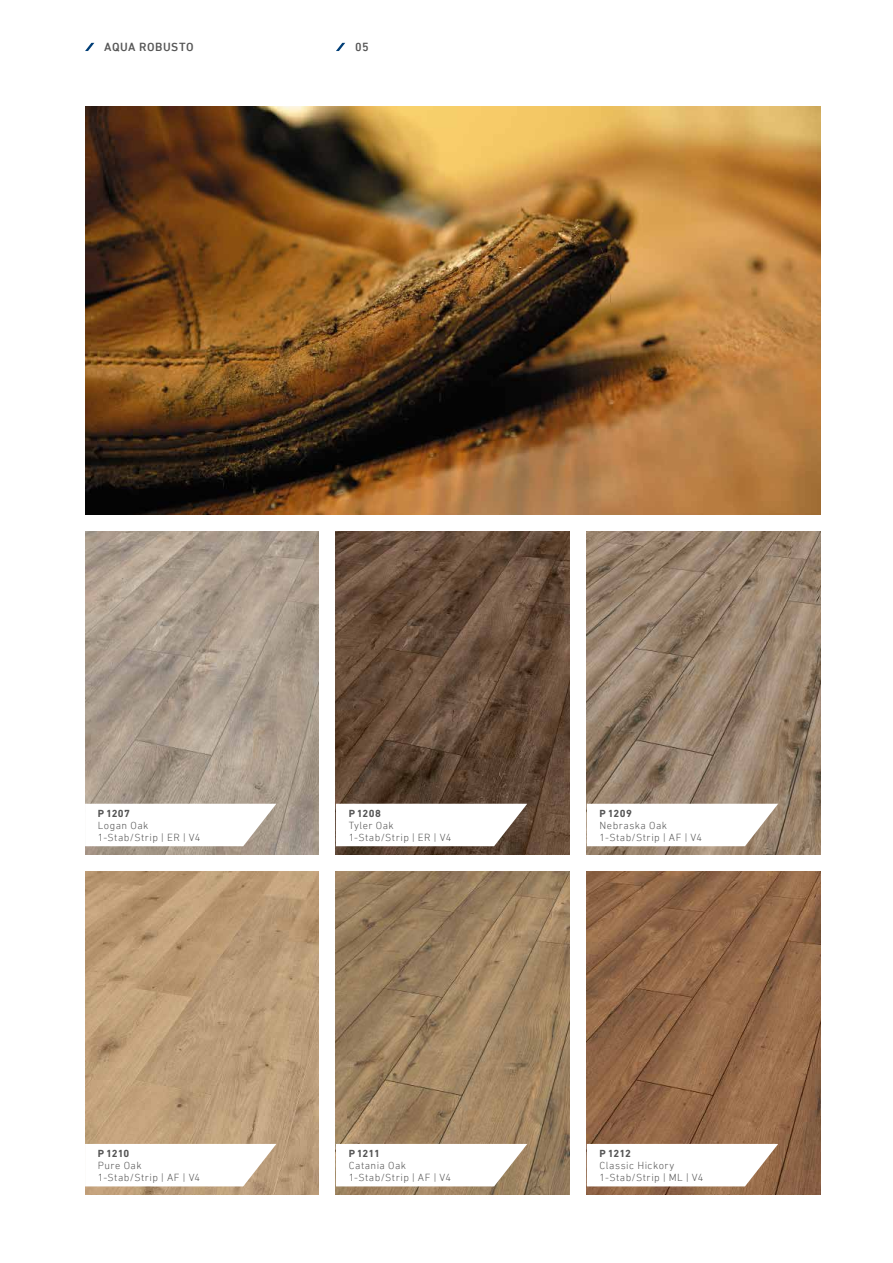
<style>
.page{position:relative;width:893px;height:1263px;background:#fff}
.page>*{position:absolute;margin:0;border:0;box-sizing:border-box;transform-origin:0 0}
.t1{font:500 12px "DIN Next LT Pro";letter-spacing:.045em;color:#565656}
.t2{font:300 10.5px/12px "DIN Next LT Pro";letter-spacing:.045em;color:#565656}
.t3{font:700 10.5px "DIN Next LT Pro";letter-spacing:.005em;color:#565656}
</style>
<div class="page">
<svg style="left:336px;top:43px;width:9px;height:8px"></svg>
<svg style="left:85px;top:43px;width:9px;height:8px"></svg>
<img style="left:85px;top:531px;width:234px;height:324px">
<svg style="left:85px;top:804px;width:191px;height:42px"></svg>
<img style="left:336px;top:531px;width:234px;height:324px">
<svg style="left:303px;top:804px;width:224px;height:42px"></svg>
<img style="left:587px;top:531px;width:234px;height:324px">
<svg style="left:554px;top:804px;width:224px;height:42px"></svg>
<img style="left:85px;top:872px;width:234px;height:323px">
<svg style="left:85px;top:1144px;width:191px;height:42px"></svg>
<img style="left:336px;top:872px;width:234px;height:323px">
<svg style="left:303px;top:1144px;width:224px;height:42px"></svg>
<img style="left:587px;top:872px;width:234px;height:323px">
<svg style="left:554px;top:1144px;width:224px;height:42px"></svg>
<img style="left:85px;top:106px;width:736px;height:408px">
<p class="t1" style="left:104px;top:40px;width:91px">AQUA ROBUSTO</p>
<p class="t1" style="left:355px;top:40px;width:15px">05</p>
<p class="t3" style="left:98px;top:807px;width:34px">P 1207</p>
<p class="t2" style="left:98px;top:819px;width:104px">Logan Oak<br>1-Stab/Strip | ER | V4</p>
<p class="t3" style="left:98px;top:1147px;width:33px">P 1210</p>
<p class="t2" style="left:98px;top:1159px;width:104px">Pure Oak<br>1-Stab/Strip | AF | V4</p>
<p class="t3" style="left:349px;top:807px;width:34px">P 1208</p>
<p class="t2" style="left:349px;top:819px;width:104px">Tyler Oak<br>1-Stab/Strip | ER | V4</p>
<p class="t3" style="left:349px;top:1147px;width:33px">P 1211</p>
<p class="t2" style="left:349px;top:1159px;width:104px">Catania Oak<br>1-Stab/Strip | AF | V4</p>
<p class="t3" style="left:600px;top:807px;width:34px">P 1209</p>
<p class="t2" style="left:600px;top:819px;width:104px">Nebraska Oak<br>1-Stab/Strip | AF | V4</p>
<p class="t3" style="left:600px;top:1147px;width:33px">P 1212</p>
<p class="t2" style="left:600px;top:1159px;width:105px">Classic Hickory<br>1-Stab/Strip | ML | V4</p>
</div>
